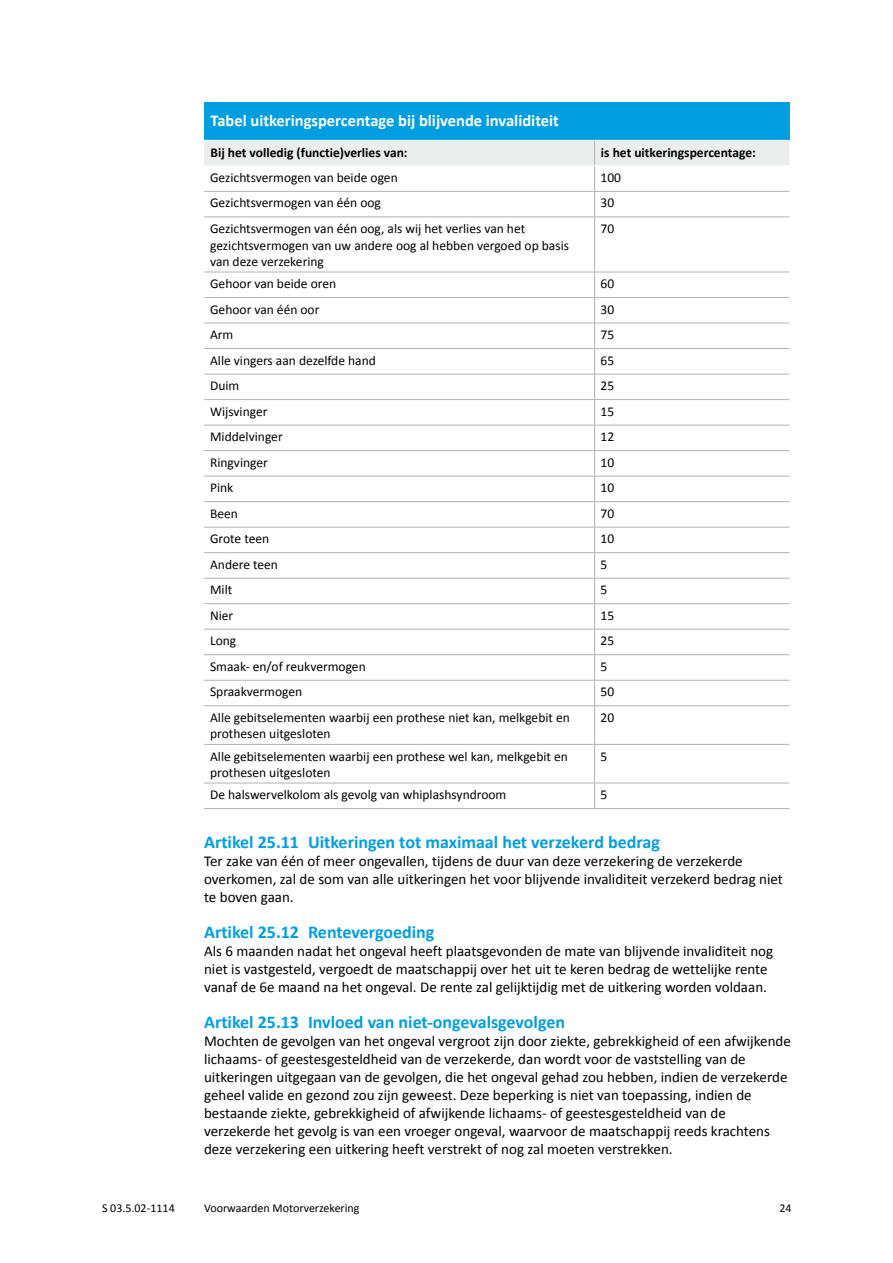
<style>
.page{position:relative;width:893px;height:1263px;background:#fff}
.page>*{position:absolute;margin:0;border:0;box-sizing:border-box;transform-origin:0 0}
.t1{font:700 18px "Calibri";color:#009ee0}
.t2{font:700 16.5px "Calibri";color:#fff}
.t3{font:15px/18px "Calibri";color:#000}
.t4{font:13.5px/16.5px "Calibri";color:#000}
.t5{font:700 13.5px "Calibri";color:#000}
.t6{font:12px "Calibri";color:#000}
</style>
<div class="page">
<div style="left:204px;top:102px;width:585px;height:38px;background:#009ee0"></div>
<svg style="left:204px;top:141px;width:585px;height:75px"></svg>
<hr style="left:204px;top:216px;width:391px;height:1px;background:#b1b3b4">
<hr style="left:595px;top:216px;width:194px;height:1px;background:#b1b3b4">
<hr style="left:594px;top:217px;width:1px;height:55px;background:#b1b3b4">
<hr style="left:204px;top:272px;width:391px;height:1px;background:#b1b3b4">
<hr style="left:595px;top:272px;width:194px;height:1px;background:#b1b3b4">
<hr style="left:204px;top:297px;width:391px;height:1px;background:#b1b3b4">
<hr style="left:595px;top:297px;width:194px;height:1px;background:#b1b3b4">
<hr style="left:204px;top:323px;width:391px;height:1px;background:#b1b3b4">
<hr style="left:595px;top:323px;width:194px;height:1px;background:#b1b3b4">
<hr style="left:204px;top:348px;width:391px;height:1px;background:#b1b3b4">
<hr style="left:595px;top:348px;width:194px;height:1px;background:#b1b3b4">
<hr style="left:204px;top:374px;width:391px;height:1px;background:#b1b3b4">
<hr style="left:595px;top:374px;width:194px;height:1px;background:#b1b3b4">
<hr style="left:204px;top:399px;width:391px;height:1px;background:#b1b3b4">
<hr style="left:595px;top:399px;width:194px;height:1px;background:#b1b3b4">
<hr style="left:204px;top:425px;width:391px;height:1px;background:#b1b3b4">
<hr style="left:595px;top:425px;width:194px;height:1px;background:#b1b3b4">
<hr style="left:204px;top:450px;width:391px;height:1px;background:#b1b3b4">
<hr style="left:595px;top:450px;width:194px;height:1px;background:#b1b3b4">
<hr style="left:204px;top:476px;width:391px;height:1px;background:#b1b3b4">
<hr style="left:595px;top:476px;width:194px;height:1px;background:#b1b3b4">
<hr style="left:204px;top:501px;width:391px;height:1px;background:#b1b3b4">
<hr style="left:595px;top:501px;width:194px;height:1px;background:#b1b3b4">
<hr style="left:204px;top:527px;width:391px;height:1px;background:#b1b3b4">
<hr style="left:595px;top:527px;width:194px;height:1px;background:#b1b3b4">
<hr style="left:204px;top:552px;width:391px;height:1px;background:#b1b3b4">
<hr style="left:595px;top:552px;width:194px;height:1px;background:#b1b3b4">
<hr style="left:204px;top:578px;width:391px;height:1px;background:#b1b3b4">
<hr style="left:595px;top:578px;width:194px;height:1px;background:#b1b3b4">
<hr style="left:204px;top:603px;width:391px;height:1px;background:#b1b3b4">
<hr style="left:595px;top:603px;width:194px;height:1px;background:#b1b3b4">
<hr style="left:204px;top:629px;width:391px;height:1px;background:#b1b3b4">
<hr style="left:595px;top:629px;width:194px;height:1px;background:#b1b3b4">
<hr style="left:204px;top:654px;width:391px;height:1px;background:#b1b3b4">
<hr style="left:595px;top:654px;width:194px;height:1px;background:#b1b3b4">
<hr style="left:204px;top:680px;width:391px;height:1px;background:#b1b3b4">
<hr style="left:595px;top:680px;width:194px;height:1px;background:#b1b3b4">
<svg style="left:594px;top:272px;width:1px;height:433px"></svg>
<hr style="left:204px;top:705px;width:391px;height:1px;background:#b1b3b4">
<hr style="left:595px;top:705px;width:194px;height:1px;background:#b1b3b4">
<hr style="left:594px;top:706px;width:1px;height:38px;background:#b1b3b4">
<hr style="left:204px;top:744px;width:391px;height:1px;background:#b1b3b4">
<hr style="left:595px;top:744px;width:194px;height:1px;background:#b1b3b4">
<hr style="left:594px;top:745px;width:1px;height:38px;background:#b1b3b4">
<hr style="left:204px;top:783px;width:391px;height:1px;background:#b1b3b4">
<hr style="left:595px;top:783px;width:194px;height:1px;background:#b1b3b4">
<svg style="left:594px;top:783px;width:1px;height:25px"></svg>
<hr style="left:204px;top:165px;width:391px;height:1px;background:#fff">
<hr style="left:595px;top:165px;width:194px;height:1px;background:#fff">
<hr style="left:204px;top:808px;width:391px;height:1px;background:#b1b3b4">
<hr style="left:595px;top:808px;width:194px;height:1px;background:#b1b3b4">
<p class="t2" style="left:210px;top:111px;width:350px">Tabel uitkeringspercentage bij blijvende invaliditeit</p>
<p class="t5" style="left:210px;top:145px;width:199px">Bij het volledig (functie)verlies van:</p>
<p class="t5" style="left:601px;top:145px;width:156px">is het uitkeringspercentage:</p>
<p class="t4" style="left:210px;top:169px;width:189px">Gezichtsvermogen van beide ogen</p>
<p class="t4" style="left:601px;top:169px;width:22px">100</p>
<p class="t4" style="left:210px;top:194px;width:172px">Gezichtsvermogen van één oog</p>
<p class="t4" style="left:601px;top:194px;width:15px">30</p>
<p class="t4" style="left:210px;top:220px;width:360px">Gezichtsvermogen van één oog, als wij het verlies van het gezichtsvermogen van uw andere oog al hebben vergoed op basis van deze verzekering</p>
<p class="t4" style="left:601px;top:220px;width:15px">70</p>
<p class="t4" style="left:210px;top:275px;width:128px">Gehoor van beide oren</p>
<p class="t4" style="left:601px;top:275px;width:15px">60</p>
<p class="t4" style="left:210px;top:300px;width:111px">Gehoor van één oor</p>
<p class="t4" style="left:601px;top:300px;width:15px">30</p>
<p class="t4" style="left:210px;top:326px;width:25px">Arm</p>
<p class="t4" style="left:601px;top:326px;width:15px">75</p>
<p class="t4" style="left:210px;top:351px;width:167px">Alle vingers aan dezelfde hand</p>
<p class="t4" style="left:601px;top:351px;width:15px">65</p>
<p class="t4" style="left:210px;top:377px;width:31px">Duim</p>
<p class="t4" style="left:601px;top:377px;width:15px">25</p>
<p class="t4" style="left:210px;top:402px;width:59px">Wijsvinger</p>
<p class="t4" style="left:601px;top:402px;width:15px">15</p>
<p class="t4" style="left:210px;top:428px;width:74px">Middelvinger</p>
<p class="t4" style="left:601px;top:428px;width:15px">12</p>
<p class="t4" style="left:210px;top:453px;width:59px">Ringvinger</p>
<p class="t4" style="left:601px;top:453px;width:15px">10</p>
<p class="t4" style="left:210px;top:479px;width:25px">Pink</p>
<p class="t4" style="left:601px;top:479px;width:15px">10</p>
<p class="t4" style="left:210px;top:504px;width:29px">Been</p>
<p class="t4" style="left:601px;top:504px;width:15px">70</p>
<p class="t4" style="left:210px;top:530px;width:61px">Grote teen</p>
<p class="t4" style="left:601px;top:530px;width:15px">10</p>
<p class="t4" style="left:210px;top:555px;width:69px">Andere teen</p>
<p class="t4" style="left:601px;top:555px;width:8px">5</p>
<p class="t4" style="left:210px;top:581px;width:24px">Milt</p>
<p class="t4" style="left:601px;top:581px;width:8px">5</p>
<p class="t4" style="left:210px;top:606px;width:25px">Nier</p>
<p class="t4" style="left:601px;top:606px;width:15px">15</p>
<p class="t4" style="left:210px;top:632px;width:28px">Long</p>
<p class="t4" style="left:601px;top:632px;width:15px">25</p>
<p class="t4" style="left:210px;top:657px;width:157px">Smaak- en/of reukvermogen</p>
<p class="t4" style="left:601px;top:657px;width:8px">5</p>
<p class="t4" style="left:210px;top:683px;width:94px">Spraakvermogen</p>
<p class="t4" style="left:601px;top:683px;width:15px">50</p>
<p class="t4" style="left:210px;top:708px;width:361px">Alle gebitselementen waarbij een prothese niet kan, melkgebit en prothesen uitgesloten</p>
<p class="t4" style="left:601px;top:708px;width:15px">20</p>
<p class="t4" style="left:210px;top:747px;width:359px">Alle gebitselementen waarbij een prothese wel kan, melkgebit en prothesen uitgesloten</p>
<p class="t4" style="left:601px;top:747px;width:8px">5</p>
<p class="t4" style="left:210px;top:786px;width:298px">De halswervelkolom als gevolg van whiplashsyndroom</p>
<p class="t4" style="left:601px;top:786px;width:8px">5</p>
<p class="t1" style="left:204px;top:830px;width:457px">Artikel 25.11 Uitkeringen tot maximaal het verzekerd bedrag</p>
<p class="t3" style="left:204px;top:851px;width:580px">Ter zake van één of meer ongevallen, tijdens de duur van deze verzekering de verzekerde overkomen, zal de som van alle uitkeringen het voor blijvende invaliditeit verzekerd bedrag niet te boven gaan.</p>
<p class="t1" style="left:204px;top:920px;width:232px">Artikel 25.12 Rentevergoeding</p>
<p class="t3" style="left:204px;top:941px;width:571px">Als 6 maanden nadat het ongeval heeft plaatsgevonden de mate van blijvende invaliditeit nog niet is vastgesteld, vergoedt de maatschappij over het uit te keren bedrag de wettelijke rente vanaf de 6e maand na het ongeval. De rente zal gelijktijdig met de uitkering worden voldaan.</p>
<p class="t1" style="left:204px;top:1010px;width:362px">Artikel 25.13 Invloed van niet-ongevalsgevolgen</p>
<p class="t3" style="left:204px;top:1031px;width:588px">Mochten de gevolgen van het ongeval vergroot zijn door ziekte, gebrekkigheid of een afwijkende lichaams- of geestesgesteldheid van de verzekerde, dan wordt voor de vaststelling van de uitkeringen uitgegaan van de gevolgen, die het ongeval gehad zou hebben, indien de verzekerde geheel valide en gezond zou zijn geweest. Deze beperking is niet van toepassing, indien de bestaande ziekte, gebrekkigheid of afwijkende lichaams- of geestesgesteldheid van de verzekerde het gevolg is van een vroeger ongeval, waarvoor de maatschappij reeds krachtens deze verzekering een uitkering heeft verstrekt of nog zal moeten verstrekken.</p>
<p class="t6" style="left:102px;top:1200px;width:74px">S 03.5.02-1114</p>
<p class="t6" style="left:204px;top:1200px;width:157px">Voorwaarden Motorverzekering</p>
<p class="t6" style="left:779px;top:1200px;width:14px">24</p>
</div>
